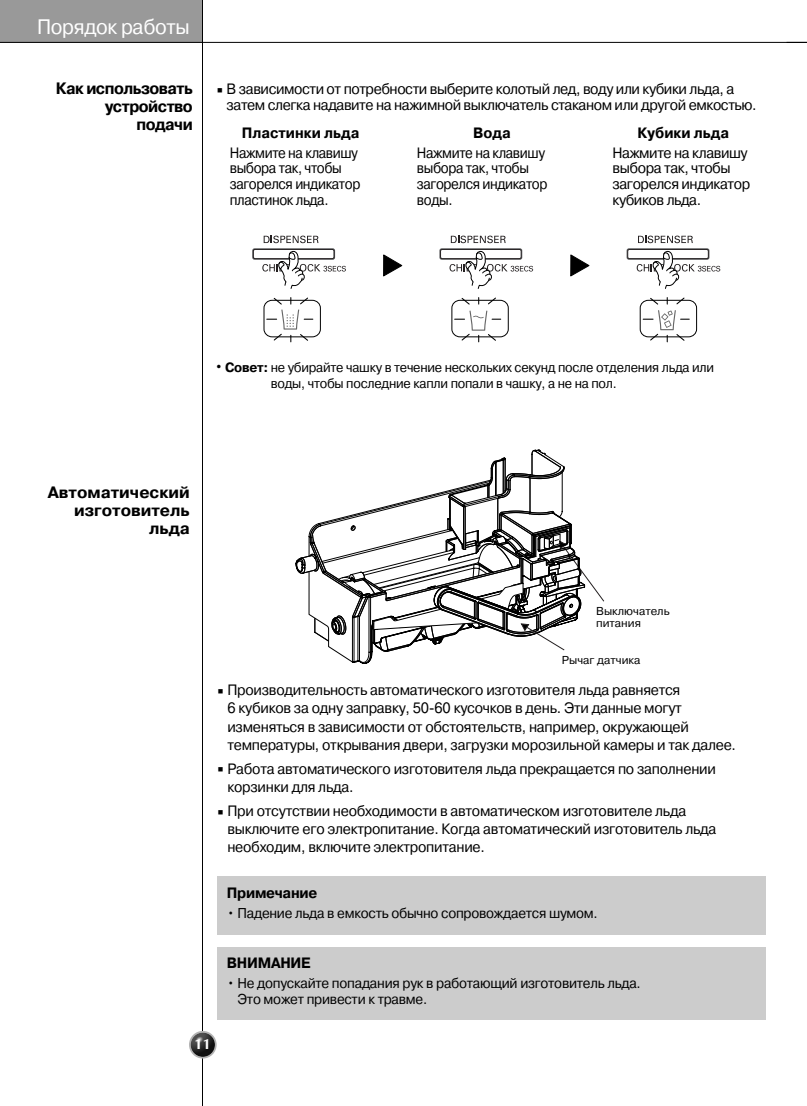
<style>
.page{position:relative;width:807px;height:1106px;background:#fff}
.page>*{position:absolute;margin:0;border:0;box-sizing:border-box;transform-origin:0 0}
.t1{font:21px "Pragmatica C";letter-spacing:-.015em;color:#fff;scale:.95 1}
.t2{font:700 16.5px/18px "Pragmatica C";letter-spacing:-.015em;color:#000;text-align:right;scale:.95 1}
.t3{font:700 16.5px/18px "Pragmatica C";letter-spacing:-.015em;color:#000;text-align:right}
.t4{font:15px/18px "Pragmatica C";letter-spacing:-.02em;color:#000;scale:.95 1}
.t5{font:15px/15.8px "Pragmatica C";letter-spacing:-.02em;color:#000;scale:.9 1}
.t6{font:700 15px "Pragmatica C";color:#000;scale:.95 1}
.t7{font:700 15px "Pragmatica C";letter-spacing:-.02em;color:#000;scale:.95 1}
.t8{font:700 15px "Optane";color:#fff}
.t9{font:14.25px/15.8px "Pragmatica C";letter-spacing:-.02em;color:#000;scale:.95 1}
.t10{font:13.5px/16.6px "Pragmatica C";letter-spacing:-.02em;color:#000;scale:.95 1}
.t11{font:11.55px/12.6px "Pragmatica C";color:#000}
.s1{font-family:"Univers";font-weight:300;font-size:9.75px}
.s2{font-weight:700}
</style>
<div class="page">
<div style="left:0;top:0;width:202px;height:43px;background:#999"></div>
<hr style="left:202px;top:0;width:1px;height:1105px;background:#000">
<svg style="left:189px;top:1030px;width:28px;height:28px"></svg>
<img style="left:191px;top:1032px;width:24px;height:24px;border-radius:50%">
<hr style="left:0;top:42px;width:807px;height:1px;background:#000">
<svg style="left:264px;top:236px;width:55px;height:7px"></svg>
<div style="left:252px;top:248px;width:83px;height:12px;border:1px solid #57585a;border-radius:2px"></div>
<div style="left:253px;top:249px;width:81px;height:10px;background:#fff;border:1px solid #231f20;border-radius:2px"></div>
<svg style="left:262px;top:250px;width:84px;height:93px"></svg>
<svg style="left:451px;top:236px;width:55px;height:7px"></svg>
<div style="left:439px;top:248px;width:83px;height:12px;border:1px solid #57585a;border-radius:2px"></div>
<div style="left:440px;top:249px;width:81px;height:10px;background:#fff;border:1px solid #231f20;border-radius:2px"></div>
<svg style="left:450px;top:250px;width:83px;height:93px"></svg>
<div style="left:640px;top:300px;width:57px;height:37px;border:1px solid #000;border-radius:8px"></div>
<svg style="left:642px;top:297px;width:48px;height:46px"></svg>
<svg style="left:638px;top:236px;width:55px;height:7px"></svg>
<div style="left:627px;top:248px;width:82px;height:12px;border:1px solid #57585a;border-radius:2px"></div>
<div style="left:628px;top:249px;width:80px;height:10px;background:#fff;border:1px solid #231f20;border-radius:2px"></div>
<svg style="left:637px;top:251px;width:83px;height:38px"></svg>
<svg style="left:383px;top:254px;width:20px;height:23px"></svg>
<svg style="left:570px;top:254px;width:20px;height:23px"></svg>
<svg style="left:295px;top:449px;width:310px;height:214px"></svg>
<div style="left:217px;top:876px;width:548px;height:59px;background:#ccc"></div>
<div style="left:217px;top:947px;width:548px;height:72px;background:#ccc"></div>
<h1 class="t1" style="left:37px;top:19px;width:162px">Порядок работы</h1>
<p class="t2" style="left:56px;top:81px;width:146px">Как использовать устройство подачи</p>
<p class="t4" style="left:227px;top:82px;width:559px;line-height:15.8px">В зависимости от потребности выберите колотый лед, воду или кубики льда, а затем слегка надавите на нажимной выключатель стаканом или другой емкостью.</p>
<p class="t6" style="left:638px;top:126px;width:98px">Кубики льда</p>
<p class="t4" style="left:613px;top:145px;width:146px;line-height:15.8px">Нажмите на клавишу выбора так, чтобы загорелся индикатор кубиков льда.</p>
<p class="t6" style="left:242px;top:126px;width:125px">Пластинки льда</p>
<p class="t5" style="left:230px;top:145px;width:147px">Нажмите на клавишу выбора так, чтобы загорелся индикатор пластинок льда.</p>
<p class="t6" style="left:473px;top:126px;width:41px">Вода</p>
<p class="t5" style="left:417px;top:145px;width:147px">Нажмите на клавишу выбора так, чтобы загорелся индикатор воды.</p>
<p class="t10" style="left:271px;top:360px;width:468px;text-indent:-54px"><span class="s1">•</span> <span class="s2">Совет:</span> не убирайте чашку в течение нескольких секунд после отделения льда или воды, чтобы последние капли попали в чашку, а не на пол.</p>
<p class="t3" style="left:48px;top:484px;width:144px">Автоматический изготовитель льда</p>
<p class="t8" style="left:195px;top:1037px;width:18px">11</p>
<p class="t11" style="left:596px;top:605px;width:75px">Выключатель питания</p>
<p class="t11" style="left:562px;top:654px;width:80px">Рычаг датчика</p>
<p class="t4" style="left:227px;top:682px;width:537px">Производительность автоматического изготовителя льда равняется<br>6 кубиков за одну заправку, 50-60 кусочков в день. Эти данные могут изменяться в зависимости от обстоятельств, например, окружающей температуры, открывания двери, загрузки морозильной камеры и так далее.</p>
<p class="t4" style="left:227px;top:760px;width:516px">Работа автоматического изготовителя льда прекращается по заполнении корзинки для льда.</p>
<p class="t4" style="left:227px;top:803px;width:516px">При отсутствии необходимости в автоматическом изготовителе льда выключите его электропитание. Когда автоматический изготовитель льда необходим, включите электропитание.</p>
<p class="t7" style="left:227px;top:886px;width:97px">Примечание</p>
<p class="t9" style="left:227px;top:905px;width:392px">• Падение льда в емкость обычно сопровождается шумом.</p>
<p class="t7" style="left:227px;top:957px;width:90px">ВНИМАНИЕ</p>
<p class="t9" style="left:237px;top:976px;width:426px;text-indent:-11px">• Не допускайте попадания рук в работающий изготовитель льда.<br>Это может привести к травме.</p>
</div>
